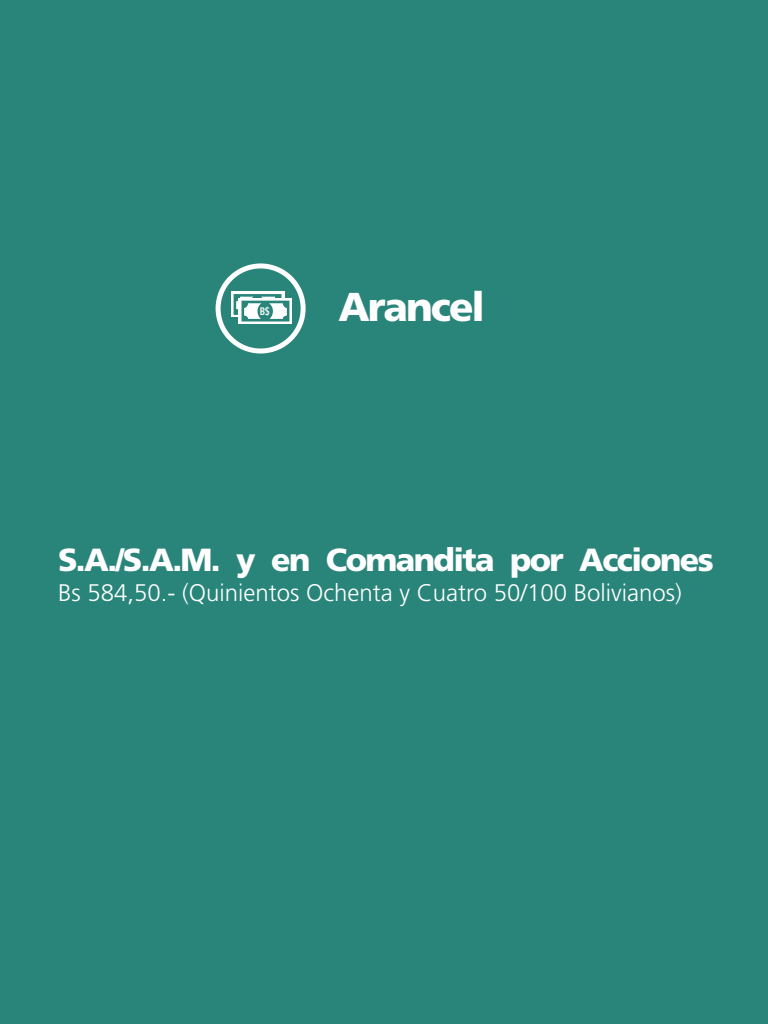
<style>
.page{position:relative;width:768px;height:1024px;background:#29857a}
.page>*{position:absolute;margin:0;border:0;box-sizing:border-box;transform-origin:0 0}
.t1{font:900 40.2px "Frutiger LT Std";letter-spacing:-.05em;color:#fff}
.t2{font:900 32px "Frutiger LT Std";letter-spacing:-.05em;color:#fff}
.t3{font:300 24px "Frutiger LT Std";color:#fff}
.t4{font:700 condensed 10.9px "Frutiger LT Std";color:#fff;scale:.9 1}
</style>
<div class="page">
<div style="left:216px;top:263px;width:90px;height:91px;border:5px solid #fff;border-radius:50%"></div>
<svg style="left:231px;top:292px;width:53px;height:25px"></svg>
<svg style="left:239px;top:298px;width:53px;height:26px"></svg>
<svg style="left:234px;top:294px;width:55px;height:28px"></svg>
<p class="t4" style="left:260px;top:304px;width:13px">B$</p>
<p class="t1" style="left:338px;top:283px;width:148px">Arancel</p>
<p class="t2" style="left:58px;top:540px;width:657px">S.A./S.A.M. y en Comandita por Acciones</p>
<p class="t3" style="left:58px;top:579px;width:625px">Bs 584,50.- (Quinientos Ochenta y Cuatro 50/100 Bolivianos)</p>
</div>
